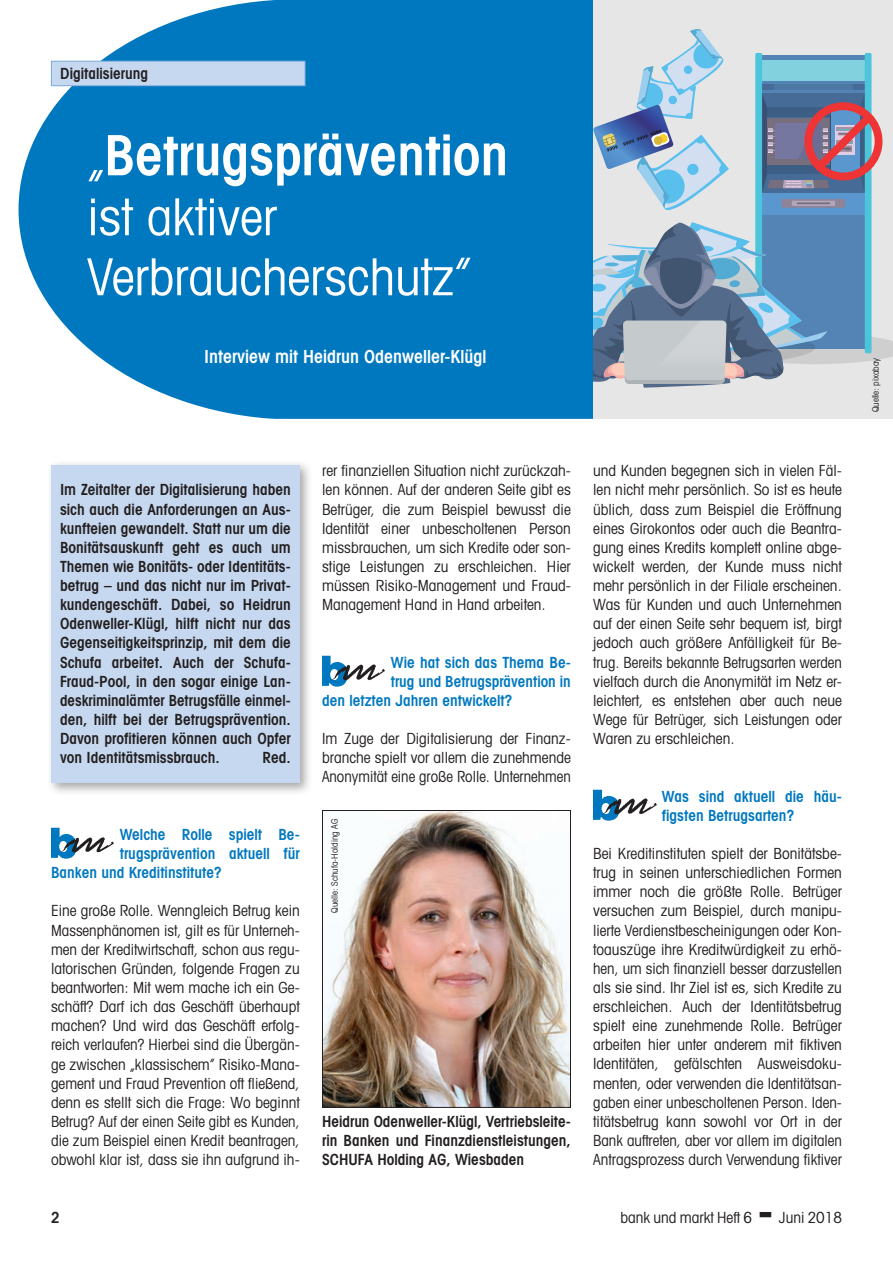
<style>
.page{position:relative;width:893px;height:1263px;background:#fff}
.page>*{position:absolute;margin:0;border:0;box-sizing:border-box;transform-origin:0 0}
.Aufsatz_Headline_34p{font:600 condensed 55.5px "Avant Garde";color:#fff}
.Aufsatz_Headline_34p-2{font:condensed 51px/60px "Avant Garde";color:#fff}
.Autor_12p{font:600 condensed 18px "Avant Garde";color:#fff}
.Fließtext{font:condensed 15.3px/19.2px "Avant Garde";color:#231f20;text-align:justify}
.Aufsatz_Vorspann{font:600 condensed 15.3px/19.2px "Avant Garde";color:#231f20;text-align:justify}
.Interview_Logo_als_I{font:600 condensed 15.3px/19.2px "Avant Garde";color:#0078c0}
.Fließtext_ohne_Grund{font:600 condensed 15.3px "Avant Garde";color:#231f20}
.Fußnote{font:condensed 9px "Avant Garde";color:#231f20}
.Fließtext_ohne_Grund-2{font:condensed 9px "Avant Garde";color:#231f20}
.s1{font-weight:400;font-size:51px}
</style>
<div class="page">
<img style="left:51px;top:828px;width:24px;height:31px">
<img style="left:58px;top:835px;width:56px;height:19px">
<img style="left:322px;top:655px;width:24px;height:31px">
<img style="left:329px;top:663px;width:56px;height:19px">
<img style="left:593px;top:789px;width:25px;height:31px">
<img style="left:600px;top:797px;width:57px;height:19px">
<svg style="left:19px;top:0;width:574px;height:419px;background:#1a85c6"></svg>
<div style="left:51px;top:61px;width:254px;height:25px;background:#c6d8ef"></div>
<div style="left:51px;top:61px;width:254px;height:25px;border:1px solid #7aabdb"></div>
<div style="left:593px;top:0;width:300px;height:419px;background:#e6e6e6"></div>
<div style="left:756px;top:56px;width:114px;height:293px;background:#5484b5"></div>
<div style="left:760px;top:189px;width:108px;height:26px;background:#5997ce"></div>
<div style="left:782px;top:199px;width:63px;height:9px;background:#918397;border-radius:2px"></div>
<div style="left:792px;top:201px;width:43px;height:5px;background:#a69aaf"></div>
<hr style="left:797px;top:202px;width:33px;height:2px;background:#766d7b">
<div style="left:759px;top:60px;width:109px;height:21px;background:#81d1df"></div>
<div style="left:759px;top:84px;width:109px;height:6px;background:#4d78a4"></div>
<div style="left:760px;top:84px;width:14px;height:6px;background:#466b96"></div>
<div style="left:853px;top:84px;width:14px;height:6px;background:#466b96"></div>
<div style="left:865px;top:53px;width:6px;height:300px;background:#4cc5db;border-radius:2px"></div>
<div style="left:755px;top:53px;width:7px;height:300px;background:#4cc5db;border-radius:2px"></div>
<svg style="left:762px;top:93px;width:120px;height:100px;background:#7e728e"></svg>
<svg style="left:593px;top:222px;width:300px;height:166px"></svg>
<svg style="left:593px;top:29px;width:136px;height:182px"></svg>
<div style="left:46px;top:460px;width:267px;height:336px;background:#231f20;opacity:.4"></div>
<div style="left:51px;top:465px;width:249px;height:317px;background:#c6d8ef"></div>
<img style="left:324px;top:812px;width:245px;height:294px">
<div style="left:322px;top:810px;width:249px;height:298px;border:1px solid #231f20"></div>
<p class="Fließtext_ohne_Grund" style="left:60px;top:65px;width:89px">Digitalisierung</p>
<p class="Aufsatz_Headline_34p" style="left:87px;top:121px;width:422px"><span class="s1">„</span>Betrugsprävention</p>
<p class="Aufsatz_Headline_34p-2" style="left:87px;top:186px;width:386px">ist aktiver<br>Verbraucherschutz”</p>
<p class="Autor_12p" style="left:164px;top:339px;width:150px">Von Jörg Wittenberg</p>
<p class="Autor_12p" style="left:204px;top:345px;width:284px">Interview mit Heidrun Odenweller-Klügl</p>
<p class="Aufsatz_Vorspann" style="left:60px;top:480px;width:232px">Im Zeitalter der Digitalisierung haben sich auch die Anforderungen an Aus&shy;kunfteien gewandelt. Statt nur um die Bonitätsauskunft geht es auch um Themen wie Bonitäts- oder Identitäts&shy;betrug – und das nicht nur im Privat&shy;kundengeschäft. Dabei, so Heidrun Odenweller-Klügl, hilft nicht nur das Gegenseitigkeitsprinzip, mit dem die Schufa arbeitet. Auch der Schufa-Fraud-Pool, in den sogar einige Lan&shy;deskriminalämter Betrugsfälle einmel&shy;den, hilft bei der Betrugsprävention.<br>Davon profitieren können auch Opfer von Identitätsmissbrauch.</p>
<p class="Aufsatz_Vorspann" style="left:263px;top:748px;width:30px">Red.</p>
<p class="Interview_Logo_als_I" style="left:120px;top:824px;width:181px">Welche Rolle spielt Be-</p>
<p class="Interview_Logo_als_I" style="left:120px;top:844px;width:182px">trugsprävention aktuell für</p>
<p class="Interview_Logo_als_I" style="left:51px;top:863px;width:172px">Banken und Kreditinstitute?</p>
<p class="Fließtext" style="left:51px;top:901px;width:250px">Eine große Rolle. Wenngleich Betrug kein Massenphänomen ist, gilt es für Unterneh&shy;men der Kreditwirtschaft, schon aus regu&shy;latorischen Gründen, folgende Fragen zu beantworten: Mit wem mache ich ein Ge&shy;schäft? Darf ich das Geschäft überhaupt machen? Und wird das Geschäft erfolg&shy;reich verlaufen? Hierbei sind die Übergän&shy;ge zwischen „klassischem” Risiko-Mana&shy;gement und Fraud Prevention oft fließend, denn es stellt sich die Frage: Wo beginnt Betrug? Auf der einen Seite gibt es Kunden, die zum Beispiel einen Kredit beantragen, obwohl klar ist, dass sie ihn aufgrund ih-</p>
<p class="Fließtext" style="left:322px;top:461px;width:250px">rer finanziellen Situation nicht zurückzah&shy;len können. Auf der anderen Seite gibt es Betrüger, die zum Beispiel bewusst die Identität einer unbescholtenen Person missbrauchen, um sich Kredite oder son&shy;stige Leistungen zu erschleichen. Hier müssen Risiko-Management und Fraud-Management Hand in Hand arbeiten.</p>
<p class="Interview_Logo_als_I" style="left:391px;top:652px;width:181px">Wie hat sich das Thema Be-</p>
<p class="Interview_Logo_als_I" style="left:391px;top:671px;width:182px">trug und Betrugsprävention in</p>
<p class="Interview_Logo_als_I" style="left:322px;top:691px;width:192px">den letzten Jahren entwickelt?</p>
<p class="Fließtext" style="left:322px;top:729px;width:250px">Im Zuge der Digitalisierung der Finanz&shy;branche spielt vor allem die zunehmende Anonymität eine große Rolle. Unternehmen</p>
<p class="Fußnote" style="left:329px;top:913px;width:95px;rotate:-90deg">Quelle: Schufa-Holding AG</p>
<p class="Aufsatz_Vorspann" style="left:322px;top:1111px;width:250px">Heidrun Odenweller-Klügl, Vertriebsleite&shy;rin Banken und Finanzdienstleistungen, SCHUFA Holding AG, Wiesbaden</p>
<p class="Fließtext" style="left:593px;top:461px;width:250px">und Kunden begegnen sich in vielen Fäl&shy;len nicht mehr persönlich. So ist es heute üblich, dass zum Beispiel die Eröffnung eines Girokontos oder auch die Beantra&shy;gung eines Kredits komplett online abge&shy;wickelt werden, der Kunde muss nicht mehr persönlich in der Filiale erscheinen.<br>Was für Kunden und auch Unternehmen auf der einen Seite sehr bequem ist, birgt jedoch auch größere Anfälligkeit für Be&shy;trug. Bereits bekannte Betrugsarten werden vielfach durch die Anonymität im Netz er&shy;leichtert, es entstehen aber auch neue Wege für Betrüger, sich Leistungen oder Waren zu erschleichen.</p>
<p class="Interview_Logo_als_I" style="left:662px;top:786px;width:181px">Was sind aktuell die häu&shy;figsten Betrugsarten?</p>
<p class="Fließtext" style="left:593px;top:843px;width:250px">Bei Kreditinstituten spielt der Bonitätsbe&shy;trug in seinen unterschiedlichen Formen immer noch die größte Rolle. Betrüger versuchen zum Beispiel, durch manipu&shy;lierte Verdienstbescheinigungen oder Kon&shy;toauszüge ihre Kreditwürdigkeit zu erhö&shy;hen, um sich finanziell besser darzustellen als sie sind. Ihr Ziel ist es, sich Kredite zu erschleichen. Auch der Identitätsbetrug spielt eine zunehmende Rolle. Betrüger arbeiten hier unter anderem mit fiktiven Identitäten, gefälschten Ausweisdoku&shy;menten, oder verwenden die Identitätsan&shy;gaben einer unbescholtenen Person. Iden&shy;titätsbetrug kann sowohl vor Ort in der Bank auftreten, aber vor allem im digitalen Antragsprozess durch Verwendung fiktiver</p>
<p class="Aufsatz_Vorspann" style="left:51px;top:1207px;width:10px">2</p>
<p class="Fließtext" style="left:620px;top:1207px;width:133px">bank und markt Heft 6</p>
<p class="Fließtext" style="left:779px;top:1207px;width:65px">Juni 2018</p>
<p class="Fließtext_ohne_Grund-2" style="left:870px;top:412px;width:56px;rotate:-90deg">Quelle: pixabay</p>
</div>
